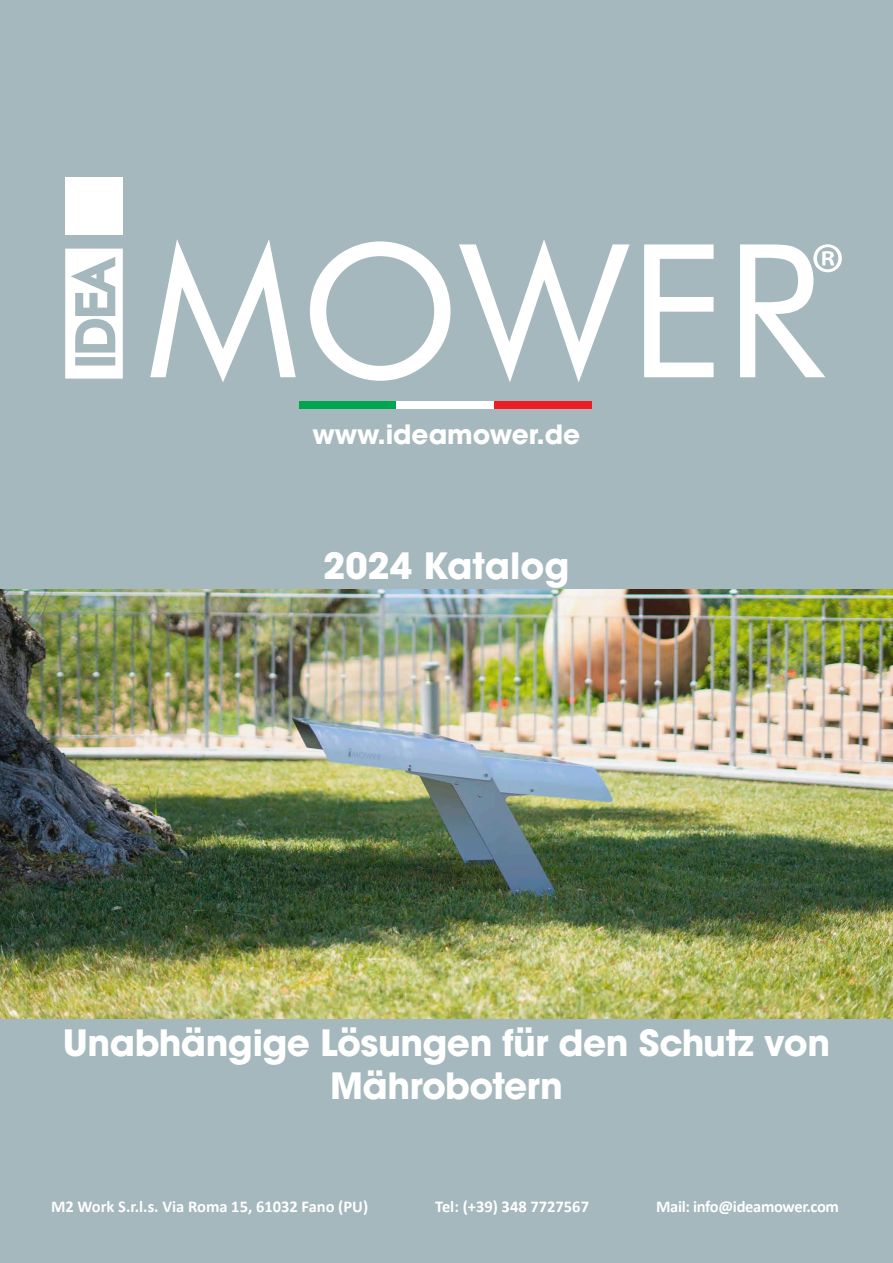
<style>
.page{position:relative;width:893px;height:1263px;background:#a4b8bd}
.page>*{position:absolute;margin:0;border:0;box-sizing:border-box;transform-origin:0 0}
.t1{font:700 36px/43.2px "ITC Avant Garde Pro";letter-spacing:-.015em;color:#fff;text-align:center}
.t2{font:700 26.4px "ITC Avant Garde Pro";color:#fff}
.t3{font:700 16.5px "Calibri";color:#fff}
.t4{font:700 16.5px "Calibri";letter-spacing:-.02em;color:#fff}
.s1{font-weight:400;color:#231f20}
</style>
<div class="page">
<svg style="left:150px;top:239px;width:146px;height:143px"></svg>
<div style="left:65px;top:178px;width:58px;height:57px;background:#fff"></div>
<svg style="left:65px;top:249px;width:58px;height:130px"></svg>
<svg style="left:644px;top:244px;width:69px;height:133px"></svg>
<svg style="left:310px;top:241px;width:140px;height:140px"></svg>
<svg style="left:459px;top:239px;width:171px;height:143px"></svg>
<svg style="left:740px;top:244px;width:102px;height:133px"></svg>
<div style="left:299px;top:401px;width:98px;height:8px;background:#00a54f"></div>
<div style="left:397px;top:401px;width:97px;height:8px;background:#fff"></div>
<div style="left:494px;top:401px;width:97px;height:8px;background:#ee1d23"></div>
<img style="left:0;top:590px;width:893px;height:429px">
<p class="t2" style="left:312px;top:416px;width:269px">www.ideamower.de</p>
<p class="t1" style="left:323px;top:544px;width:248px">2024 Katalog</p>
<p class="t1" style="left:63px;top:1021px;width:769px">Unabhängige Lösungen für den Schutz von<br>Mährobotern</p>
<p class="t3" style="left:51px;top:1195px;width:319px">M2 Work S.r.l.s. Via Roma 15, 61032 Fano (PU)</p>
<p class="t3" style="left:435px;top:1195px;width:155px">Tel: (+39) 348 7727567</p>
<p class="t4" style="left:656px;top:1195px;width:187px">Mail: info@ideamower.com <span class="s1">1</span></p>
</div>
